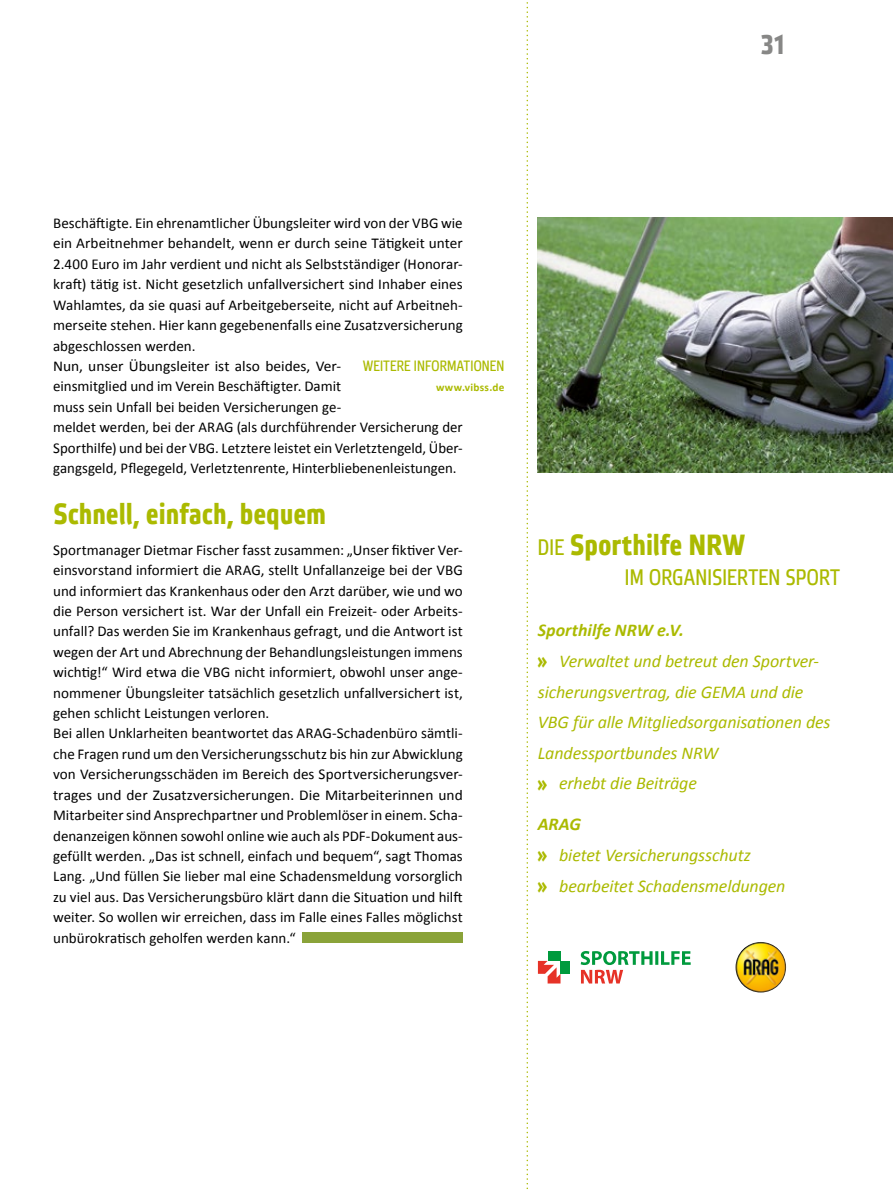
<style>
.page{position:relative;width:893px;height:1191px;background:#fff}
.page>*{position:absolute;margin:0;border:0;box-sizing:border-box;transform-origin:0 0}
.t1{font:700 29.25px "Etelka Narrow Text";letter-spacing:.02em;color:#abba00}
.t2{font:700 27px "Etelka Narrow Text";color:#878786}
.t3{font:22.5px "Etelka Narrow Text";letter-spacing:.02em;color:#abba00}
.t4{font:italic 18px/30.6px "Calibri";letter-spacing:-.005em;color:#abba00}
.t5{font:15px/20.4px "Calibri";color:#000}
.t6{font:15px "Etelka Narrow Text";letter-spacing:.015em;color:#abba00}
.t7{font:700 11.25px "Calibri";letter-spacing:.025em;color:#abba00}
.s1{font-weight:400;font-size:22.5px}
.s2{font-weight:700}
.s3{font-family:"Etelka Narrow Text";font-weight:700;font-style:normal}
</style>
<div class="page">
<img style="left:735px;top:942px;width:51px;height:50px;border-radius:25px">
<svg style="left:526px;top:2px;width:2px;height:1188px"></svg>
<div style="left:303px;top:932px;width:160px;height:10px;background:#8aa339"></div>
<svg style="left:581px;top:951px;width:110px;height:32px"></svg>
<div style="left:548px;top:951px;width:12px;height:10px;background:#009a3d"></div>
<div style="left:560px;top:961px;width:10px;height:12px;background:#009a3d"></div>
<svg style="left:538px;top:961px;width:22px;height:22px"></svg>
<img style="left:538px;top:218px;width:355px;height:255px">
<h2 class="t2" style="left:761px;top:30px;width:26px">31</h2>
<p class="t5" style="left:53px;top:213px;width:411px">Beschäftigte. Ein ehrenamtlicher Übungsleiter wird von der VBG wie ein Arbeitnehmer behandelt, wenn er durch seine Tätigkeit unter 2.400 Euro im Jahr verdient und nicht als Selbstständiger (Honorar&shy;kraft) tätig ist. Nicht gesetzlich unfallversichert sind Inhaber eines Wahlamtes, da sie quasi auf Arbeitgeberseite, nicht auf Arbeitneh&shy;merseite stehen. Hier kann gegebenenfalls eine Zusatzversicherung abgeschlossen werden.<br>Nun, unser Übungsleiter ist also beides, Ver-<br>einsmitglied und im Verein Beschäftigter. Damit<br>muss sein Unfall bei beiden Versicherungen ge-<br>meldet werden, bei der ARAG (als durchführender Versicherung der Sporthilfe) und bei der VBG. Letztere leistet ein Verletztengeld, Über&shy;gangsgeld, Pflegegeld, Verletztenrente, Hinterbliebenenleistungen.</p>
<p class="t6" style="left:363px;top:357px;width:143px">WEITERE INFORMATIONEN</p>
<p class="t7" style="left:436px;top:380px;width:70px">www.vibss.de</p>
<h1 class="t1" style="left:54px;top:497px;width:274px">Schnell, einfach, bequem</h1>
<p class="t5" style="left:53px;top:539px;width:411px">Sportmanager Dietmar Fischer fasst zusammen: „Unser fiktiver Ver&shy;einsvorstand informiert die ARAG, stellt Unfallanzeige bei der VBG und informiert das Krankenhaus oder den Arzt darüber, wie und wo die Person versichert ist. War der Unfall ein Freizeit- oder Arbeits&shy;unfall? Das werden Sie im Krankenhaus gefragt, und die Antwort ist wegen der Art und Abrechnung der Behandlungsleistungen immens wichtig!“ Wird etwa die VBG nicht informiert, obwohl unser ange&shy;nommener Übungsleiter tatsächlich gesetzlich unfallversichert ist, gehen schlicht Leistungen verloren.<br>Bei allen Unklarheiten beantwortet das ARAG-Schadenbüro sämtli&shy;che Fragen rund um den Versicherungsschutz bis hin zur Abwicklung von Versicherungsschäden im Bereich des Sportversicherungsver&shy;trages und der Zusatzversicherungen. Die Mitarbeiterinnen und Mitarbeiter sind Ansprechpartner und Problemlöser in einem. Scha&shy;denanzeigen können sowohl online wie auch als PDF-Dokument aus&shy;gefüllt werden. „Das ist schnell, einfach und bequem“, sagt Thomas Lang. „Und füllen Sie lieber mal eine Schadensmeldung vorsorglich zu viel aus. Das Versicherungsbüro klärt dann die Situation und hilft weiter. So wollen wir erreichen, dass im Falle eines Falles möglichst unbürokratisch geholfen werden kann.“</p>
<h1 class="t1" style="left:538px;top:528px;width:208px"><span class="s1">DIE</span> Sporthilfe NRW</h1>
<h3 class="t3" style="left:625px;top:564px;width:216px">IM ORGANISIERTEN SPORT</h3>
<p class="t4" style="left:538px;top:614px;width:294px"><span class="s2">Sporthilfe NRW e.V.<br></span><span class="s3">»</span> Verwaltet und betreut den Sportver&shy;sicherungsvertrag, die GEMA und die<br>VBG für alle Mitgliedsorganisationen des<br>Landessportbundes NRW<br><span class="s3">»</span> erhebt die Beiträge</p>
<p class="t4" style="left:538px;top:808px;width:249px"><span class="s2">ARAG<br></span><span class="s3">»</span> bietet Versicherungsschutz<br><span class="s3">»</span> bearbeitet Schadensmeldungen</p>
</div>
